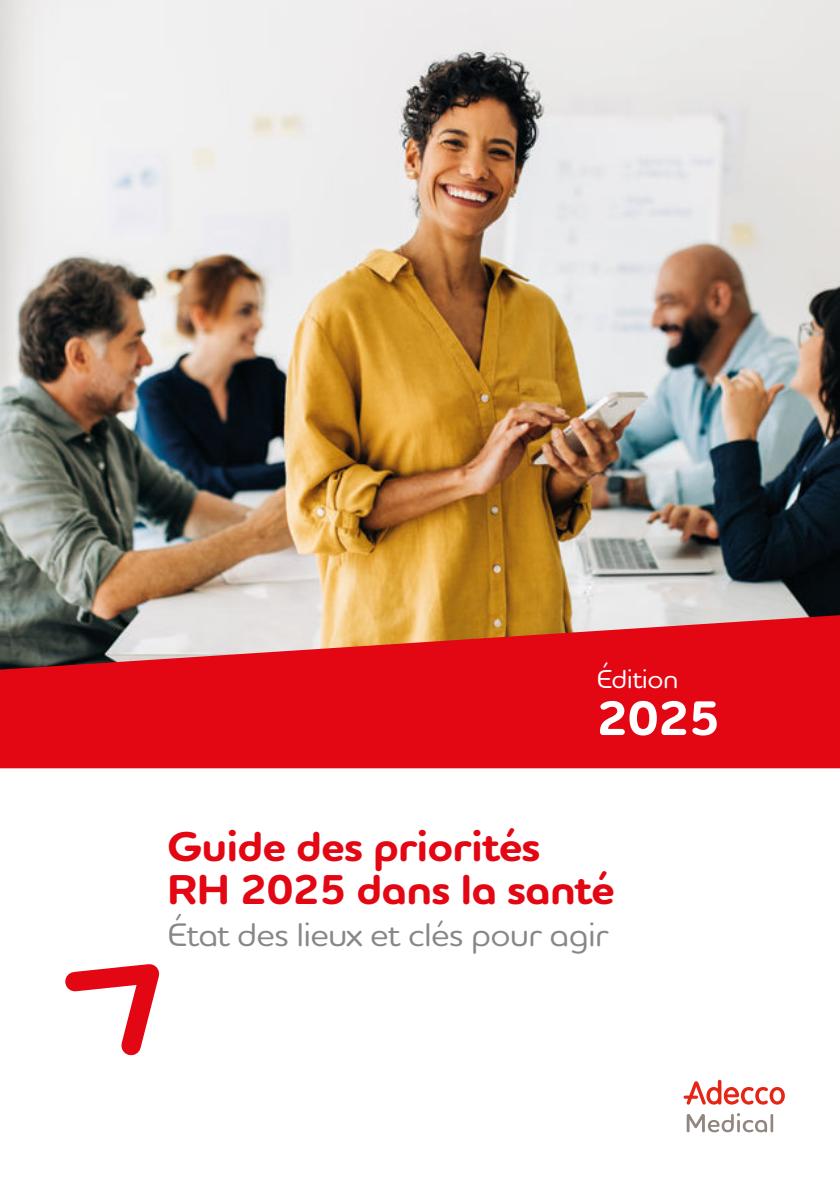
<style>
.page{position:relative;width:840px;height:1191px;background:#fff}
.page>*{position:absolute;margin:0;border:0;box-sizing:border-box;transform-origin:0 0}
.t1{font:700 49.4px "Houschka Head";color:#fff;scale:1.07 1}
.t2{font:700 42.4px/43.8px "Houschka Head";letter-spacing:-.02em;color:#e30613;scale:1.07 1}
.t3{font:500 33.2px "Houschka Head";letter-spacing:-.02em;color:#878786;scale:1.07 1}
.t4{font:500 26.4px "Houschka Head";letter-spacing:-.02em;color:#fff;scale:1.07 1}
</style>
<div class="page">
<img style="left:0;top:0;width:839px;height:615px">
<svg style="left:683px;top:1079px;width:101px;height:25px"></svg>
<svg style="left:686px;top:1113px;width:86px;height:19px"></svg>
<svg style="left:65px;top:964px;width:95px;height:92px"></svg>
<svg style="left:0;top:615px;width:839px;height:153px;background:#d92228"></svg>
<p class="t4" style="left:596px;top:662px;width:78px">Édition</p>
<p class="t1" style="left:596px;top:687px;width:117px">2025</p>
<p class="t2" style="left:167px;top:823px;width:420px">Guide des priorités<br>RH 2025 dans la santé</p>
<p class="t3" style="left:167px;top:913px;width:414px">État des lieux et clés pour agir</p>
</div>
